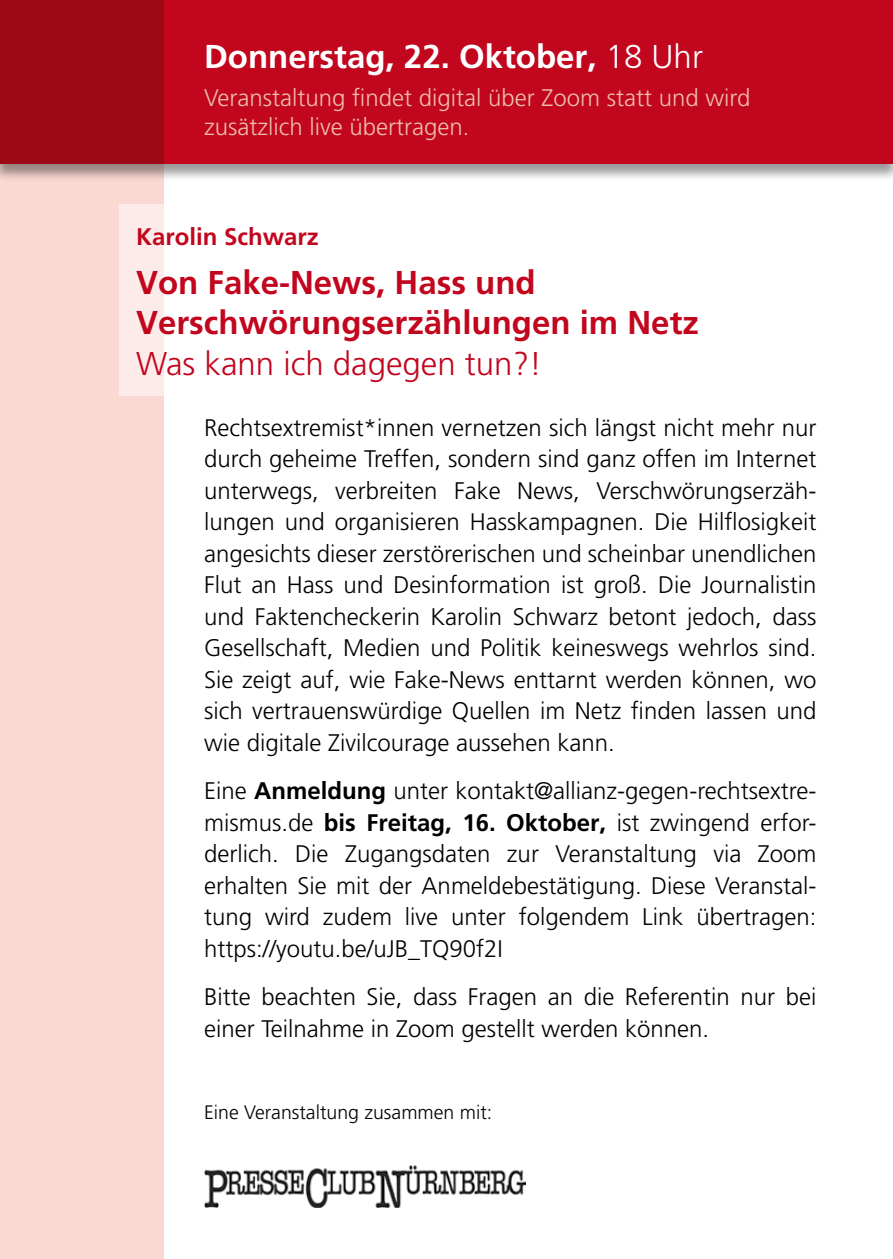
<style>
.page{position:relative;width:893px;height:1259px;background:#fff}
.page>*{position:absolute;margin:0;border:0;box-sizing:border-box;transform-origin:0 0}
.t1{font:700 33px/40.5px "Frutiger";color:#c1061e}
.t2{font:700 33px "Frutiger";color:#fff}
.t3{font:300 33px "Frutiger";color:#c1061e}
.t4{font:300 24px/31.5px "Frutiger";color:#000;text-align:justify}
.t5{font:300 24px/28.8px "Frutiger";color:#eebdaf}
.t6{font:700 24px "Frutiger";color:#c1061e}
.t7{font:300 19.5px "Frutiger";color:#000}
.s1{font-weight:300}
.s2{font-weight:700}
</style>
<div class="page">
<div style="left:0;top:164px;width:164px;height:1095px;background:#fad9d3"></div>
<div style="left:0;top:0;width:893px;height:182px;background:#000;opacity:.4"></div>
<div style="left:0;top:0;width:893px;height:164px;background:#c1061e"></div>
<div style="left:119px;top:204px;width:629px;height:191px;background:#fff"></div>
<img style="left:205px;top:1165px;width:320px;height:42px">
<div style="left:0;top:0;width:164px;height:164px;background:#9d0915"></div>
<h1 class="t2" style="left:204px;top:38px;width:500px">Donnerstag, 22. Oktober, <span class="s1">18 Uhr</span></h1>
<p class="t5" style="left:204px;top:83px;width:548px">Veranstaltung findet digital über Zoom statt und wird zusätzlich live übertragen.</p>
<p class="t6" style="left:136px;top:222px;width:184px">Karolin Schwarz</p>
<h1 class="t1" style="left:136px;top:261px;width:564px">Von Fake-News, Hass und<br>Verschwörungserzählungen im Netz</h1>
<h1 class="t3" style="left:136px;top:344px;width:407px">Was kann ich dagegen tun?!</h1>
<p class="t4" style="left:204px;top:411px;width:614px">Rechtsextremist*innen vernetzen sich längst nicht mehr nur durch geheime Treffen, sondern sind ganz offen im Internet unterwegs, verbreiten Fake News, Verschwörungserzäh&shy;lungen und organisieren Hasskampagnen. Die Hilflosigkeit angesichts dieser zerstörerischen und scheinbar unendlichen Flut an Hass und Desinformation ist groß. Die Journalistin und Faktencheckerin Karolin Schwarz betont jedoch, dass Gesellschaft, Medien und Politik keineswegs wehrlos sind.<br>Sie zeigt auf, wie Fake-News enttarnt werden können, wo sich vertrauenswürdige Quellen im Netz finden lassen und wie digitale Zivilcourage aussehen kann.</p>
<p class="t4" style="left:204px;top:775px;width:614px">Eine <span class="s2">Anmeldung</span> unter kontakt@allianz-gegen-rechtsextre&shy;mismus.de <span class="s2">bis Freitag, 16. Oktober,</span> ist zwingend erfor&shy;derlich. Die Zugangsdaten zur Veranstaltung via Zoom erhalten Sie mit der Anmeldebestätigung. Diese Veranstal&shy;tung wird zudem live unter folgendem Link übertragen: https://youtu.be/uJB_TQ90f2I</p>
<p class="t4" style="left:204px;top:981px;width:614px">Bitte beachten Sie, dass Fragen an die Referentin nur bei einer Teilnahme in Zoom gestellt werden können.</p>
<p class="t7" style="left:204px;top:1101px;width:290px">Eine Veranstaltung zusammen mit:</p>
</div>
